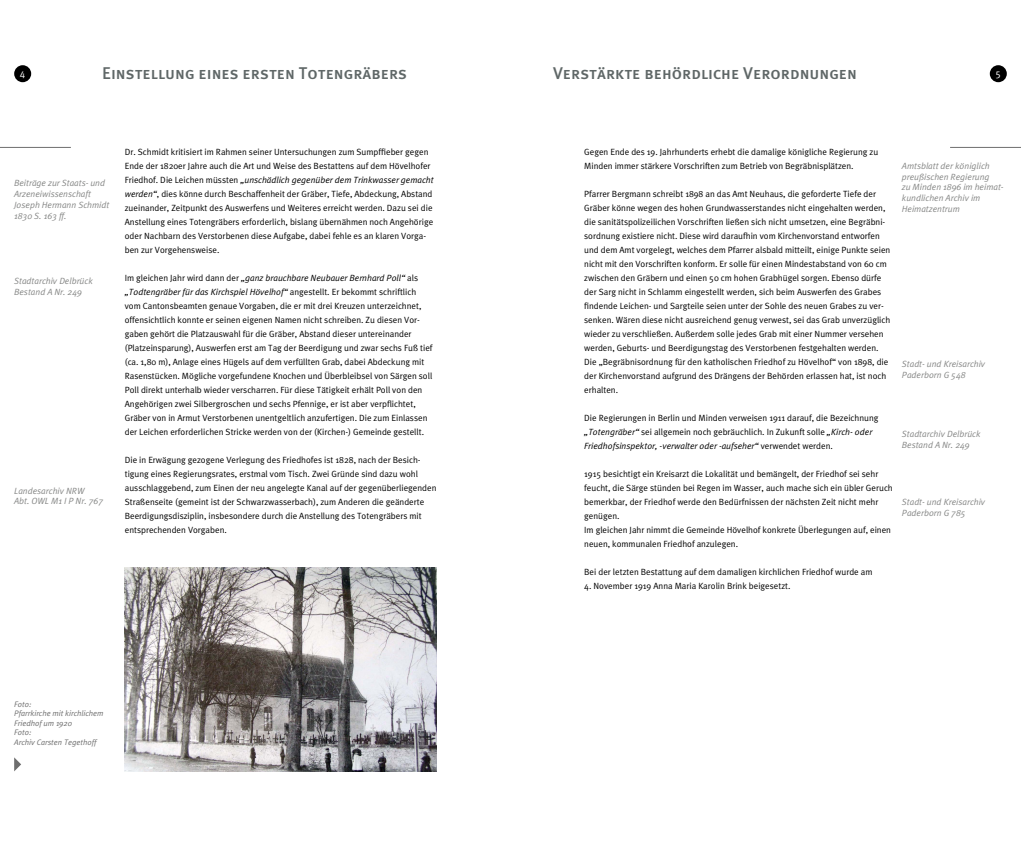
<style>
.page{position:relative;width:1021px;height:842px;background:#fff}
.page>*{position:absolute;margin:0;border:0;box-sizing:border-box;transform-origin:0 0}
.t1{font:17px "Meta Plus Medium Caps";color:#5f6767}
.t2{font:10px "Meta Plus Normal Caps";color:#fff}
.t3{font:9px/14px "Meta Plus Normal";color:#000}
.t4{font:italic 9px/10.8px "Meta Plus Normal";color:#868786}
.t5{font:italic 8px/9.6px "Meta Plus Normal";color:#6e6e6e}
.s1{font-style:italic}
</style>
<div class="page">
<div style="left:989px;top:65px;width:17px;height:17px;background:#000;border-radius:50%"></div>
<hr style="left:950px;top:147px;width:70px;height:1px;background:#6e6e6e">
<div style="left:14px;top:65px;width:17px;height:17px;background:#000;border-radius:50%"></div>
<hr style="left:0;top:147px;width:71px;height:1px;background:#6e6e6e">
<img style="left:125px;top:567px;width:312px;height:204px">
<svg style="left:14px;top:757px;width:7px;height:14px"></svg>
<p class="t2" style="left:20px;top:68px;width:7px">4</p>
<h1 class="t1" style="left:102px;top:63px;width:306px">Einstellung eines ersten Totengräbers</h1>
<p class="t4" style="left:14px;top:178px;width:97px">Beiträge zur Staats- und<br>Arzeneiwissenschaft<br>Joseph Hermann Schmidt<br>1830 S. 163 ff.</p>
<p class="t4" style="left:14px;top:275px;width:80px">Stadtarchiv Delbrück<br>Bestand A Nr. 249</p>
<p class="t4" style="left:14px;top:485px;width:90px">Landesarchiv NRW<br>Abt. OWL M1 I P Nr. 767</p>
<p class="t3" style="left:125px;top:145px;width:310px">Dr. Schmidt kritisiert im Rahmen seiner Untersuchungen zum Sumpffieber gegen Ende der 1820er Jahre auch die Art und Weise des Bestattens auf dem Hövelhofer Friedhof. Die Leichen müssten <span class="s1">„unschädlich gegenüber dem Trinkwasser gemacht werden“</span>, dies könne durch Beschaffenheit der Gräber, Tiefe, Abdeckung, Abstand zueinander, Zeitpunkt des Auswerfens und Weiteres erreicht werden. Dazu sei die Anstellung eines Totengräbers erforderlich, bislang übernähmen noch Angehörige oder Nachbarn des Verstorbenen diese Aufgabe, dabei fehle es an klaren Vorga&shy;ben zur Vorgehensweise.</p>
<p class="t3" style="left:125px;top:271px;width:309px">Im gleichen Jahr wird dann der <span class="s1">„ganz brauchbare Neubauer Bernhard Poll“</span> als <span class="s1">„Todtengräber für das Kirchspiel Hövelhof“</span> angestellt. Er bekommt schriftlich vom Cantonsbeamten genaue Vorgaben, die er mit drei Kreuzen unterzeichnet, offensichtlich konnte er seinen eigenen Namen nicht schreiben. Zu diesen Vor&shy;gaben gehört die Platzauswahl für die Gräber, Abstand dieser untereinander (Platzeinsparung), Auswerfen erst am Tag der Beerdigung und zwar sechs Fuß tief (ca. 1,80 m), Anlage eines Hügels auf dem verfüllten Grab, dabei Abdeckung mit Rasenstücken. Mögliche vorgefundene Knochen und Überbleibsel von Särgen soll Poll direkt unterhalb wieder verscharren. Für diese Tätigkeit erhält Poll von den Angehörigen zwei Silbergroschen und sechs Pfennige, er ist aber verpflichtet, Gräber von in Armut Verstorbenen unentgeltlich anzufertigen. Die zum Einlassen der Leichen erforderlichen Stricke werden von der (Kirchen-) Gemeinde gestellt.</p>
<p class="t3" style="left:125px;top:453px;width:313px">Die in Erwägung gezogene Verlegung des Friedhofes ist 1828, nach der Besich&shy;tigung eines Regierungsrates, erstmal vom Tisch. Zwei Gründe sind dazu wohl ausschlaggebend, zum Einen der neu angelegte Kanal auf der gegenüberliegenden Straßenseite (gemeint ist der Schwarzwasserbach), zum Anderen die geänderte Beerdigungsdisziplin, insbesondere durch die Anstellung des Totengräbers mit entsprechenden Vorgaben.</p>
<p class="t5" style="left:14px;top:699px;width:91px">Foto:<br>Pfarrkirche mit kirchlichem<br>Friedhof um 1920<br>Foto:<br>Archiv Carsten Tegethoff</p>
<h1 class="t1" style="left:553px;top:63px;width:305px">Verstärkte behördliche Verordnungen</h1>
<p class="t2" style="left:995px;top:68px;width:7px">5</p>
<p class="t3" style="left:584px;top:144px;width:295px">Gegen Ende des 19. Jahrhunderts erhebt die damalige königliche Regierung zu<br>Minden immer stärkere Vorschriften zum Betrieb von Begräbnisplätzen.</p>
<p class="t3" style="left:584px;top:186px;width:308px">Pfarrer Bergmann schreibt 1898 an das Amt Neuhaus, die geforderte Tiefe der Gräber könne wegen des hohen Grundwasserstandes nicht eingehalten werden, die sanitätspolizeilichen Vorschriften ließen sich nicht umsetzen, eine Begräbni&shy;sordnung existiere nicht. Diese wird daraufhin vom Kirchenvorstand entworfen und dem Amt vorgelegt, welches dem Pfarrer alsbald mitteilt, einige Punkte seien nicht mit den Vorschriften konform. Er solle für einen Mindestabstand von 60 cm zwischen den Gräbern und einen 50 cm hohen Grabhügel sorgen. Ebenso dürfe der Sarg nicht in Schlamm eingestellt werden, sich beim Auswerfen des Grabes findende Leichen- und Sargteile seien unter der Sohle des neuen Grabes zu ver&shy;senken. Wären diese nicht ausreichend genug verwest, sei das Grab unverzüglich wieder zu verschließen. Außerdem solle jedes Grab mit einer Nummer versehen werden, Geburts- und Beerdigungstag des Verstorbenen festgehalten werden.<br>Die „Begräbnisordnung für den katholischen Friedhof zu Hövelhof“ von 1898, die der Kirchenvorstand aufgrund des Drängens der Behörden erlassen hat, ist noch erhalten.</p>
<p class="t3" style="left:584px;top:410px;width:296px">Die Regierungen in Berlin und Minden verweisen 1911 darauf, die Bezeichnung <span class="s1">„Totengräber“</span> sei allgemein noch gebräuchlich. In Zukunft solle <span class="s1">„Kirch- oder<br>Friedhofsinspektor, -verwalter oder -aufseher“</span> verwendet werden.</p>
<p class="t3" style="left:584px;top:466px;width:310px">1915 besichtigt ein Kreisarzt die Lokalität und bemängelt, der Friedhof sei sehr feucht, die Särge stünden bei Regen im Wasser, auch mache sich ein übler Geruch bemerkbar, der Friedhof werde den Bedürfnissen der nächsten Zeit nicht mehr genügen.<br>Im gleichen Jahr nimmt die Gemeinde Hövelhof konkrete Überlegungen auf, einen neuen, kommunalen Friedhof anzulegen.</p>
<p class="t3" style="left:584px;top:564px;width:290px">Bei der letzten Bestattung auf dem damaligen kirchlichen Friedhof wurde am</p>
<p class="t3" style="left:584px;top:578px;width:208px">4. November 1919 Anna Maria Karolin Brink beigesetzt.</p>
<p class="t4" style="left:901px;top:160px;width:103px">Amtsblatt der königlich preußischen Regierung<br>zu Minden 1896 im heimat&shy;kundlichen Archiv im<br>Heimatzentrum</p>
<p class="t4" style="left:901px;top:359px;width:85px">Stadt- und Kreisarchiv<br>Paderborn G 548</p>
<p class="t4" style="left:901px;top:428px;width:80px">Stadtarchiv Delbrück<br>Bestand A Nr. 249</p>
<p class="t4" style="left:901px;top:496px;width:85px">Stadt- und Kreisarchiv<br>Paderborn G 785</p>
</div>
